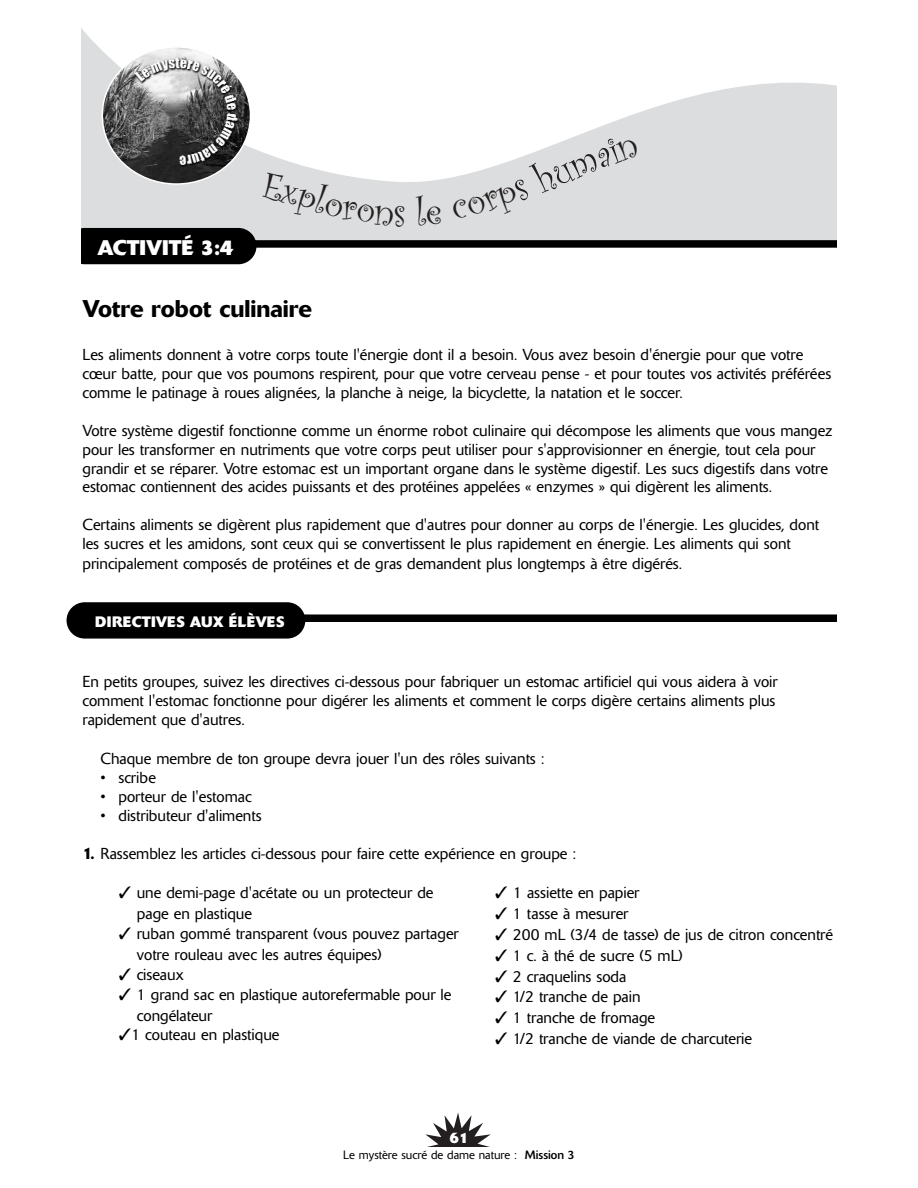
<style>
.page{position:relative;width:918px;height:1188px;background:#fff}
.page>*{position:absolute;margin:0;border:0;box-sizing:border-box;transform-origin:0 0}
.t1{font:500 24px "Delta";color:#000}
.t2{font:700 21px "Delta";color:#fff}
.t3{font:300 15.75px/18.9px "Delta";color:#000}
.t4{font:700 15px "Delta";color:#fff}
.t5{font:300 12px "Delta";color:#000}
.s1{font-weight:500;font-size:16.5px}
.s2{font-weight:400}
</style>
<div class="page">
<svg style="left:425px;top:1113px;width:66px;height:34px"></svg>
<svg style="left:81px;top:29px;width:756px;height:211px"></svg>
<svg style="left:102px;top:46px;width:149px;height:139px"></svg>
<div style="left:82px;top:240px;width:755px;height:8px;background:#000"></div>
<div style="left:67px;top:228px;width:189px;height:36px;background:#000;border-radius:18px"></div>
<div style="left:0;top:1px;width:81px;height:295px;background:#fff"></div>
<div style="left:82px;top:614px;width:755px;height:8px;background:#000"></div>
<div style="left:67px;top:602px;width:238px;height:37px;background:#000;border-radius:18px"></div>
<svg style="left:260px;top:170px;width:145px;height:57px;background:#dedfe0"></svg>
<svg style="left:416px;top:196px;width:26px;height:30px"></svg>
<svg style="left:452px;top:137px;width:188px;height:82px"></svg>
<h2 class="t2" style="left:97px;top:240px;width:137px">ACTIVITÉ 3:4</h2>
<h1 class="t1" style="left:82px;top:300px;width:231px">Votre robot culinaire</h1>
<p class="t3" style="left:82px;top:347px;width:750px">Les aliments donnent à votre corps toute l'énergie dont il a besoin. Vous avez besoin d'énergie pour que votre cœur batte, pour que vos poumons respirent, pour que votre cerveau pense - et pour toutes vos activités préférées comme le patinage à roues alignées, la planche à neige, la bicyclette, la natation et le soccer.</p>
<p class="t3" style="left:82px;top:422px;width:752px">Votre système digestif fonctionne comme un énorme robot culinaire qui décompose les aliments que vous mangez pour les transformer en nutriments que votre corps peut utiliser pour s'approvisionner en énergie, tout cela pour grandir et se réparer. Votre estomac est un important organe dans le système digestif. Les sucs digestifs dans votre estomac contiennent des acides puissants et des protéines appelées « enzymes » qui digèrent les aliments.</p>
<p class="t3" style="left:82px;top:517px;width:738px">Certains aliments se digèrent plus rapidement que d'autres pour donner au corps de l'énergie. Les glucides, dont les sucres et les amidons, sont ceux qui se convertissent le plus rapidement en énergie. Les aliments qui sont principalement composés de protéines et de gras demandent plus longtemps à être digérés.</p>
<p class="t4" style="left:95px;top:617px;width:191px">DIRECTIVES AUX ÉLÈVES</p>
<p class="t3" style="left:82px;top:673px;width:697px">En petits groupes, suivez les directives ci-dessous pour fabriquer un estomac artificiel qui vous aidera à voir comment l'estomac fonctionne pour digérer les aliments et comment le corps digère certains aliments plus rapidement que d'autres.</p>
<p class="t3" style="left:101px;top:751px;width:446px">Chaque membre de ton groupe devra jouer l'un des rôles suivants :</p>
<p class="t3" style="left:101px;top:770px;width:57px">• scribe</p>
<p class="t3" style="left:101px;top:789px;width:153px">• porteur de l'estomac</p>
<p class="t3" style="left:101px;top:808px;width:163px">• distributeur d'aliments</p>
<p class="t3" style="left:82px;top:846px;width:496px"><span class="s1">1.</span> Rassemblez les articles ci-dessous pour faire cette expérience en groupe :</p>
<p class="t3" style="left:137px;top:884px;width:298px;line-height:20.9px;text-indent:-18px">✓ une demi-page d'acétate ou un protecteur de page en plastique</p>
<p class="t3" style="left:137px;top:925px;width:323px;line-height:20.9px;text-indent:-18px">✓ ruban gommé transparent (vous pouvez partager votre rouleau avec les autres équipes)</p>
<p class="t3" style="left:119px;top:966px;width:66px">✓ ciseaux</p>
<p class="t3" style="left:137px;top:986px;width:316px;line-height:20.9px;text-indent:-18px">✓ 1 grand sac en plastique autorefermable pour le congélateur</p>
<p class="t3" style="left:119px;top:1027px;width:162px">✓1 couteau en plastique</p>
<p class="t3" style="left:495px;top:885px;width:146px">✓ 1 assiette en papier</p>
<p class="t3" style="left:495px;top:906px;width:135px">✓ 1 tasse à mesurer</p>
<p class="t3" style="left:495px;top:927px;width:339px">✓ 200 mL (3/4 de tasse) de jus de citron concentré</p>
<p class="t3" style="left:495px;top:947px;width:189px">✓ 1 c. à thé de sucre (5 mL)</p>
<p class="t3" style="left:495px;top:968px;width:133px">✓ 2 craquelins soda</p>
<p class="t3" style="left:495px;top:989px;width:147px">✓ 1/2 tranche de pain</p>
<p class="t3" style="left:495px;top:1010px;width:161px">✓ 1 tranche de fromage</p>
<p class="t3" style="left:495px;top:1031px;width:258px">✓ 1/2 tranche de viande de charcuterie</p>
<p class="t4" style="left:450px;top:1133px;width:20px">61</p>
<p class="t5" style="left:343px;top:1151px;width:233px">Le mystère sucré de dame nature : <span class="s2">Mission 3</span></p>
</div>
